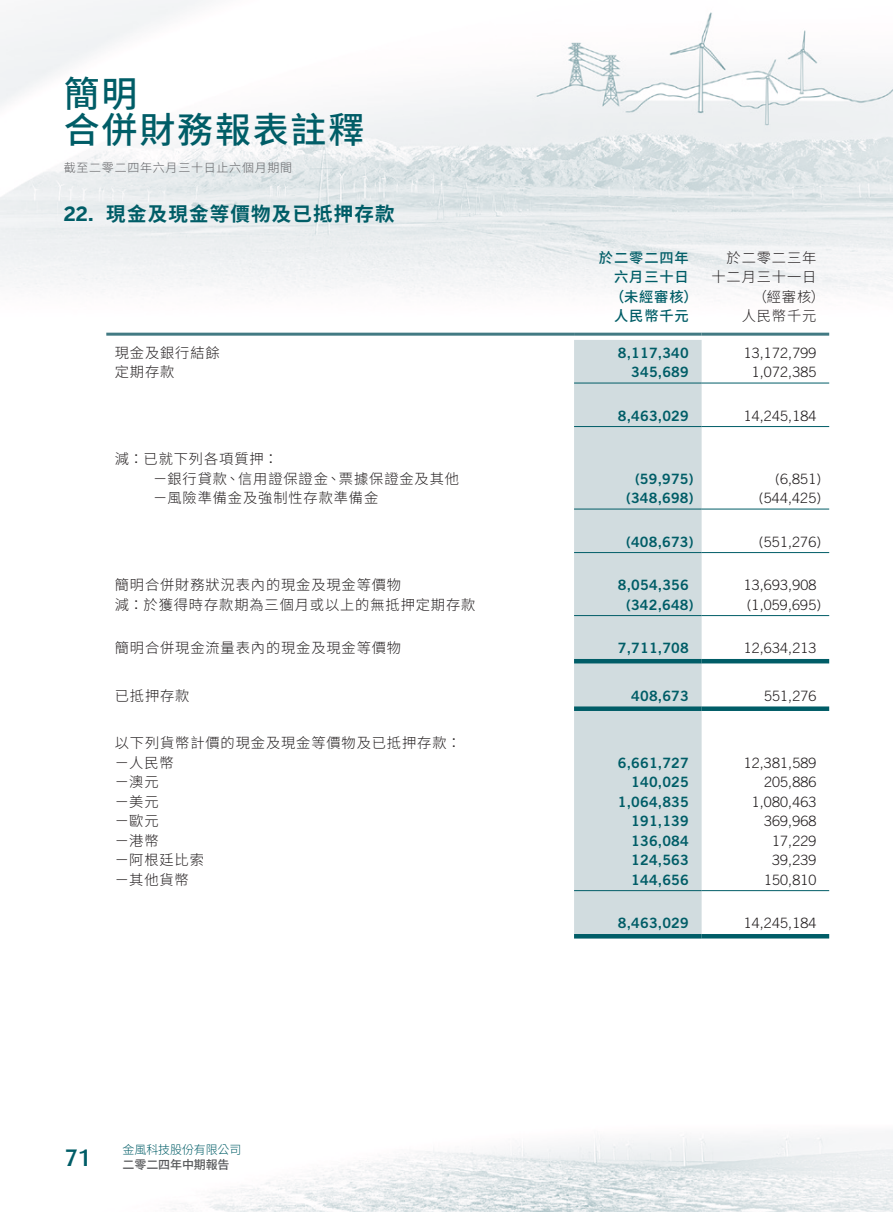
<style>
.page{position:relative;width:893px;height:1212px;background:#fff}
.page>*{position:absolute;margin:0;border:0;box-sizing:border-box;transform-origin:0 0}
.t1{font:500 36px/36px "Source Han Sans TC";letter-spacing:.05em;color:#005d67}
.t2{font:500 24px "Dax";color:#005d67}
.Heading_1{font:700 19.5px "Source Han Sans TC";letter-spacing:.06em;color:#005d67}
.Heading_1-2{font:700 19.5px "Benton Sans";color:#005d67}
.Body_Text{font:300 14.25px "Source Han Sans TC";letter-spacing:.06em;color:#231f20}
.Body_Text-2{font:300 14.25px "Trade Gothic LT Std";letter-spacing:.01em;color:#231f20}
.Body_Text-3{font:14.25px "Trade Gothic LT Std Bd 2";letter-spacing:.01em;color:#005d67}
.Body_Text-4{font:500 14.25px "Source Han Sans TC";letter-spacing:.06em;color:#005d67}
.t3{font:300 12px "Source Han Sans TC";letter-spacing:.06em;color:#636366}
.t4{font:300 12px "Source Han Sans TC";letter-spacing:-.01em;color:#005d67}
.t5{font:500 12px "Source Han Sans TC";letter-spacing:-.01em;color:#57585a}
</style>
<div class="page">
<img style="left:0;top:0;width:893px;height:1212px">
<div style="left:574px;top:340px;width:128px;height:594px;background:#d1dcdf"></div>
<hr style="left:106px;top:333px;width:468px;height:3px;background:#427a83">
<hr style="left:574px;top:333px;width:128px;height:3px;background:#427a83">
<hr style="left:702px;top:333px;width:127px;height:3px;background:#427a83">
<hr style="left:574px;top:383px;width:128px;height:1px;background:#005d67">
<hr style="left:702px;top:383px;width:127px;height:1px;background:#005d67">
<hr style="left:574px;top:426px;width:128px;height:1px;background:#005d67">
<hr style="left:702px;top:426px;width:127px;height:1px;background:#005d67">
<hr style="left:574px;top:509px;width:128px;height:1px;background:#005d67">
<hr style="left:702px;top:509px;width:127px;height:1px;background:#005d67">
<hr style="left:574px;top:552px;width:128px;height:1px;background:#005d67">
<hr style="left:702px;top:552px;width:127px;height:1px;background:#005d67">
<hr style="left:574px;top:615px;width:128px;height:1px;background:#005d67">
<hr style="left:702px;top:615px;width:127px;height:1px;background:#005d67">
<hr style="left:574px;top:659px;width:128px;height:4px;background:#005d67">
<hr style="left:702px;top:659px;width:127px;height:4px;background:#005d67">
<div style="left:574px;top:706px;width:128px;height:5px;background:#005d67"></div>
<div style="left:702px;top:706px;width:127px;height:5px;background:#005d67"></div>
<hr style="left:574px;top:890px;width:128px;height:1px;background:#005d67">
<hr style="left:702px;top:890px;width:127px;height:1px;background:#005d67">
<hr style="left:574px;top:934px;width:128px;height:4px;background:#005d67">
<hr style="left:702px;top:934px;width:127px;height:4px;background:#005d67">
<h1 class="t1" style="left:64px;top:77px;width:302px">簡明<br>合併財務報表註釋</h1>
<p class="t3" style="left:64px;top:161px;width:230px">截至二零二四年六月三十日止六個月期間</p>
<p class="Heading_1-2" style="left:64px;top:203px;width:31px">22.</p>
<p class="Heading_1" style="left:106px;top:203px;width:290px">現金及現金等價物及已抵押存款</p>
<p class="Body_Text-4" style="left:599px;top:249px;width:91px">於二零二四年</p>
<p class="Body_Text-4" style="left:614px;top:269px;width:76px">六月三十日</p>
<p class="Body_Text-4" style="left:610px;top:288px;width:89px">（未經審核）</p>
<p class="Body_Text" style="left:727px;top:249px;width:91px">於二零二三年</p>
<p class="Body_Text" style="left:711px;top:269px;width:106px">十二月三十一日</p>
<p class="Body_Text" style="left:753px;top:288px;width:74px">（經審核(</p>
<p class="Body_Text-4" style="left:614px;top:308px;width:76px">人民幣千元</p>
<p class="Body_Text" style="left:742px;top:308px;width:76px">人民幣千元</p>
<p class="Body_Text" style="left:115px;top:344px;width:106px">現金及銀行結餘</p>
<p class="Body_Text-3" style="left:618px;top:344px;width:73px">8,117,340</p>
<p class="Body_Text-2" style="left:744px;top:344px;width:74px">13,172,799</p>
<p class="Body_Text" style="left:115px;top:364px;width:61px">定期存款</p>
<p class="Body_Text-3" style="left:631px;top:363px;width:59px">345,689</p>
<p class="Body_Text-2" style="left:752px;top:364px;width:66px">1,072,385</p>
<p class="Body_Text-3" style="left:618px;top:407px;width:73px">8,463,029</p>
<p class="Body_Text-2" style="left:744px;top:407px;width:74px">14,245,184</p>
<p class="Body_Text" style="left:115px;top:451px;width:165px">減：已就下列各項質押：</p>
<p class="Body_Text" style="left:153px;top:470px;width:307px">－銀行貸款、信用證保證金、票據保證金及其他</p>
<p class="Body_Text-3" style="left:635px;top:470px;width:60px">)59,975(</p>
<p class="Body_Text-2" style="left:775px;top:470px;width:48px">)6,851(</p>
<p class="Body_Text" style="left:153px;top:490px;width:227px">－風險準備金及強制性存款準備金</p>
<p class="Body_Text-3" style="left:626px;top:489px;width:69px">)348,698(</p>
<p class="Body_Text-2" style="left:759px;top:490px;width:64px">)544,425(</p>
<p class="Body_Text-3" style="left:626px;top:533px;width:69px">)408,673(</p>
<p class="Body_Text-2" style="left:759px;top:533px;width:64px">)551,276(</p>
<p class="Body_Text" style="left:115px;top:577px;width:288px">簡明合併財務狀況表內的現金及現金等價物</p>
<p class="Body_Text-3" style="left:618px;top:576px;width:73px">8,054,356</p>
<p class="Body_Text-2" style="left:744px;top:577px;width:74px">13,693,908</p>
<p class="Body_Text" style="left:115px;top:596px;width:362px">減：於獲得時存款期為三個月或以上的無抵押定期存款</p>
<p class="Body_Text-3" style="left:626px;top:596px;width:69px">)342,648(</p>
<p class="Body_Text-2" style="left:747px;top:596px;width:76px">)1,059,695(</p>
<p class="Body_Text" style="left:115px;top:640px;width:288px">簡明合併現金流量表內的現金及現金等價物</p>
<p class="Body_Text-3" style="left:618px;top:639px;width:73px">7,711,708</p>
<p class="Body_Text-2" style="left:744px;top:640px;width:74px">12,634,213</p>
<p class="Body_Text" style="left:115px;top:687px;width:76px">已抵押存款</p>
<p class="Body_Text" style="left:115px;top:735px;width:348px">以下列貨幣計價的現金及現金等價物及已抵押存款：</p>
<p class="Body_Text-3" style="left:631px;top:687px;width:59px">408,673</p>
<p class="Body_Text-2" style="left:764px;top:687px;width:54px">551,276</p>
<p class="Body_Text" style="left:115px;top:754px;width:60px">－人民幣</p>
<p class="Body_Text-3" style="left:618px;top:754px;width:73px">6,661,727</p>
<p class="Body_Text-2" style="left:744px;top:754px;width:74px">12,381,589</p>
<p class="Body_Text" style="left:115px;top:774px;width:45px">－澳元</p>
<p class="Body_Text-3" style="left:631px;top:773px;width:59px">140,025</p>
<p class="Body_Text-2" style="left:764px;top:774px;width:54px">205,886</p>
<p class="Body_Text" style="left:115px;top:793px;width:45px">－美元</p>
<p class="Body_Text-3" style="left:618px;top:793px;width:73px">1,064,835</p>
<p class="Body_Text-2" style="left:752px;top:793px;width:66px">1,080,463</p>
<p class="Body_Text" style="left:115px;top:813px;width:45px">－歐元</p>
<p class="Body_Text-3" style="left:631px;top:812px;width:59px">191,139</p>
<p class="Body_Text-2" style="left:764px;top:813px;width:54px">369,968</p>
<p class="Body_Text" style="left:115px;top:832px;width:45px">－港幣</p>
<p class="Body_Text-3" style="left:631px;top:832px;width:59px">136,084</p>
<p class="Body_Text-2" style="left:772px;top:832px;width:46px">17,229</p>
<p class="Body_Text" style="left:115px;top:852px;width:91px">－阿根廷比索</p>
<p class="Body_Text-3" style="left:631px;top:851px;width:59px">124,563</p>
<p class="Body_Text-2" style="left:772px;top:852px;width:46px">39,239</p>
<p class="Body_Text" style="left:115px;top:871px;width:76px">－其他貨幣</p>
<p class="Body_Text-3" style="left:631px;top:871px;width:59px">144,656</p>
<p class="Body_Text-2" style="left:764px;top:871px;width:54px">150,810</p>
<p class="Body_Text-3" style="left:618px;top:914px;width:73px">8,463,029</p>
<p class="Body_Text-2" style="left:744px;top:915px;width:74px">14,245,184</p>
<p class="t4" style="left:123px;top:1143px;width:120px">金風科技股份有限公司</p>
<h2 class="t2" style="left:65px;top:1144px;width:27px">71</h2>
<p class="t5" style="left:123px;top:1158px;width:109px">二零二四年中期報告</p>
</div>
